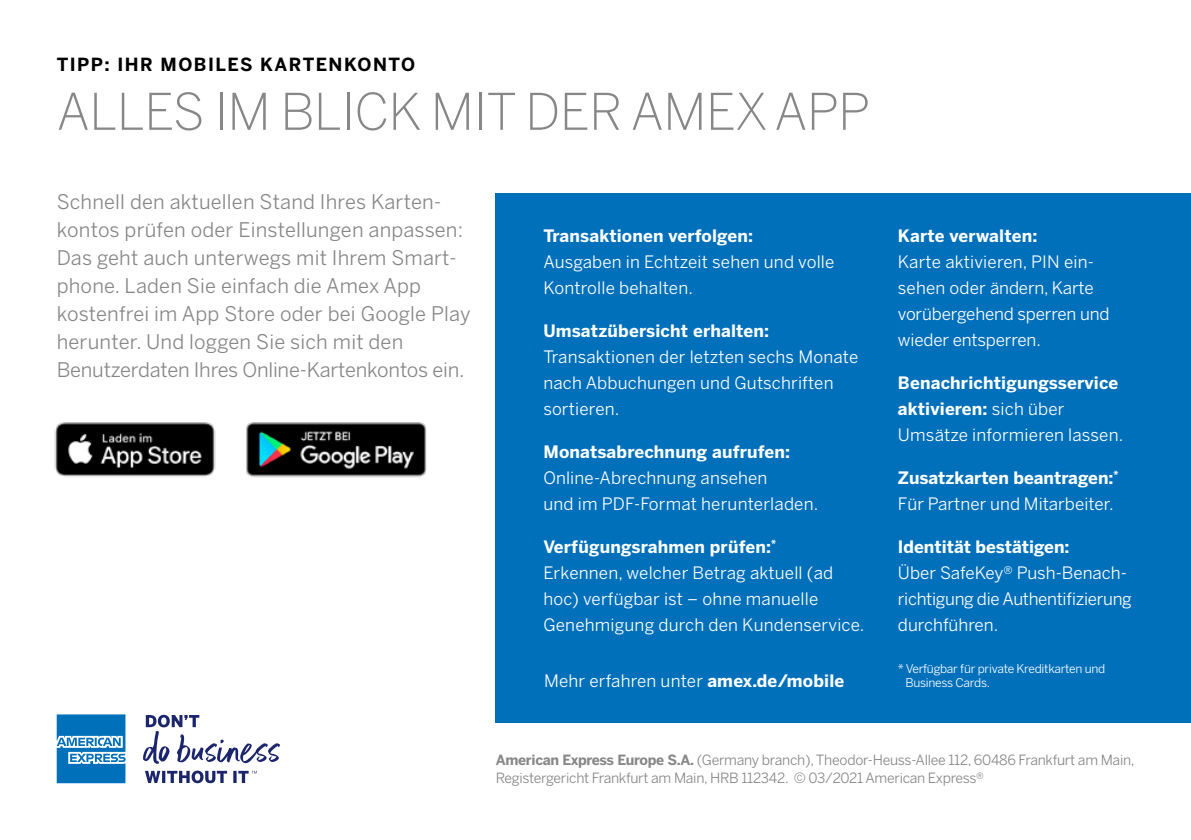
<style>
.page{position:relative;width:1191px;height:840px;background:#fff}
.page>*{position:absolute;margin:0;border:0;box-sizing:border-box;transform-origin:0 0}
.t1{font:300 50px "Benton Sans";letter-spacing:-.01em;color:#868786}
.t2{font:20px/28px "Benton Sans";letter-spacing:.01em;color:#868786}
.t3{font:700 18px "Benton Sans";letter-spacing:.08em;color:#000}
.t4{font:17px/26px "Benton Sans";letter-spacing:.01em;color:#fff}
.t5{font:700 17px/26px "Benton Sans";letter-spacing:.01em;color:#fff}
.t6{font:17px/26px "Benton Sans";letter-spacing:-.01em;color:#fff}
.t7{font:17px/26px "Benton Sans";letter-spacing:-.02em;color:#fff}
.t8{font:14px/18px "Benton Sans";letter-spacing:-.02em;color:#868786}
.t9{font:12px/14px "Benton Sans";letter-spacing:-.02em;color:#fff}
.s1{font-weight:700}
.s2{font-weight:400}
</style>
<div class="page">
<div style="left:495px;top:193px;width:696px;height:529px;background:#0070bb"></div>
<svg style="left:57px;top:714px;width:69px;height:68px;background:#338cc8"></svg>
<svg style="left:143px;top:714px;width:137px;height:49px"></svg>
<svg style="left:145px;top:770px;width:112px;height:12px"></svg>
<img style="left:54px;top:422px;width:162px;height:55px">
<img style="left:246px;top:422px;width:181px;height:56px">
<p class="t3" style="left:57px;top:54px;width:360px">TIPP: IHR MOBILES KARTENKONTO</p>
<h1 class="t1" style="left:57px;top:82px;width:814px">ALLES IM BLICK MIT DER AMEX APP</h1>
<p class="t2" style="left:57px;top:187px;width:415px">Schnell den aktuellen Stand Ihres Karten&shy;kontos prüfen oder Einstellungen anpassen:<br>Das geht auch unterwegs mit Ihrem Smart&shy;phone. Laden Sie einfach die Amex App kostenfrei im App Store oder bei Google Play herunter. Und loggen Sie sich mit den Benutzerdaten Ihres Online-Kartenkontos ein.</p>
<p class="t5" style="left:543px;top:222px;width:211px">Transaktionen verfolgen:</p>
<p class="t4" style="left:543px;top:248px;width:292px">Ausgaben in Echtzeit sehen und volle<br>Kontrolle behalten.</p>
<p class="t5" style="left:543px;top:317px;width:227px">Umsatzübersicht erhalten:</p>
<p class="t4" style="left:543px;top:343px;width:316px">Transaktionen der letzten sechs Monate nach Abbuchungen und Gutschriften sortieren.</p>
<p class="t5" style="left:543px;top:438px;width:248px">Monatsabrechnung aufrufen:</p>
<p class="t4" style="left:543px;top:464px;width:276px">Online-Abrechnung ansehen<br>und im PDF-Format herunterladen.</p>
<p class="t4" style="left:543px;top:533px;width:322px"><span class="s1">Verfügungsrahmen prüfen:</span><sup>*<br></sup>Erkennen, welcher Betrag aktuell (ad hoc) verfügbar ist – ohne manuelle Genehmigung durch den Kundenservice.</p>
<p class="t4" style="left:544px;top:667px;width:302px">Mehr erfahren unter <span class="s1">amex.de/mobile</span></p>
<p class="t5" style="left:898px;top:222px;width:141px">Karte verwalten:</p>
<p class="t6" style="left:898px;top:248px;width:213px">Karte aktivieren, PIN ein&shy;sehen oder ändern, Karte vorübergehend sperren und wieder entsperren.</p>
<p class="t5" style="left:898px;top:369px;width:227px">Benachrichtigungsservice aktivieren: <span class="s2">sich über<br>Umsätze informieren lassen.</span></p>
<p class="t4" style="left:898px;top:464px;width:222px"><span class="s1">Zusatzkarten beantragen:</span><sup>*<br></sup>Für Partner und Mitarbeiter.</p>
<p class="t5" style="left:898px;top:533px;width:173px">Identität bestätigen:</p>
<p class="t7" style="left:898px;top:559px;width:235px">Über SafeKey® Push-Benach&shy;richtigung die Authentifizierung durchführen.</p>
<p class="t9" style="left:905px;top:660px;width:201px;text-indent:-7px">* Verfügbar für private Kreditkarten und<br>Business Cards.</p>
<p class="t8" style="left:495px;top:750px;width:640px"><span class="s1">American Express Europe S.A.</span> (Germany branch), Theodor-Heuss-Allee 112, 60486 Frankfurt am Main,<br>Registergericht Frankfurt am Main, HRB 112342. © 03/2021 American Express®</p>
</div>
